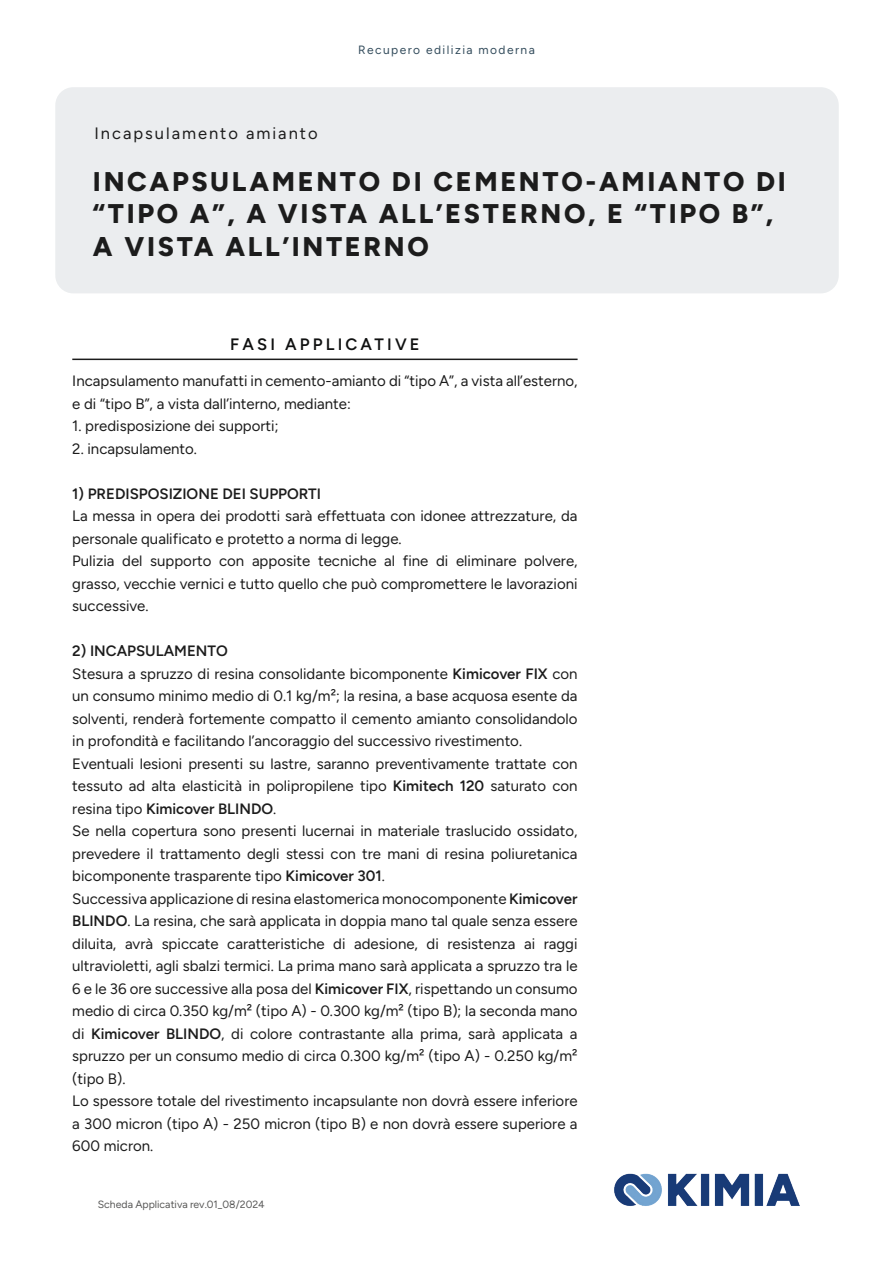
<style>
.page{position:relative;width:893px;height:1263px;background:#fff}
.page>*{position:absolute;margin:0;border:0;box-sizing:border-box;transform-origin:0 0}
.Intestazione_sezione_principale{font:800 27px/32.4px "Figtree";letter-spacing:.1em;color:#1c1c1c}
.Intestazione_sezione_principale-2{font:16.5px "Figtree";letter-spacing:.12em;color:#1c1c1c}
.t1{font:600 16.5px "Figtree";letter-spacing:.19em;color:#101111}
.Corpo_del_testo_principale_e_barra_later{font:15px/22.5px "Figtree";color:#1c1c1c;text-align:justify}
.Corpo_del_testo_principale_e_barra_later-2{font:600 15px "Figtree";color:#1c1c1c}
.t2{font:12px "Figtree";letter-spacing:.12em;color:#334c5c}
.t3{font:10.5px "Figtree";color:#585857}
.s1{font-weight:600}
</style>
<div class="page">
<img style="left:614px;top:1173px;width:186px;height:33px">
<hr style="left:72px;top:359px;width:506px;height:1px;background:#1c1c1c">
<div style="left:55px;top:87px;width:784px;height:206px;background:#ebedef;border-radius:18px"></div>
<p class="Intestazione_sezione_principale-2" style="left:95px;top:124px;width:225px">Incapsulamento amianto</p>
<p class="t2" style="left:358px;top:43px;width:178px">Recupero edilizia moderna</p>
<p class="Intestazione_sezione_principale" style="left:93px;top:165px;width:694px">INCAPSULAMENTO DI CEMENTO-AMIANTO DI “TIPO A”, A VISTA ALL’ESTERNO, E “TIPO B”,<br>A VISTA ALL’INTERNO</p>
<p class="t1" style="left:230px;top:334px;width:191px">FASI APPLICATIVE</p>
<p class="Corpo_del_testo_principale_e_barra_later" style="left:72px;top:370px;width:507px">Incapsulamento manufatti in cemento-amianto di “tipo A”, a vista all’esterno, e di “tipo B”, a vista dall’interno, mediante:</p>
<p class="Corpo_del_testo_principale_e_barra_later" style="left:72px;top:415px;width:208px">1. predisposizione dei supporti;</p>
<p class="Corpo_del_testo_principale_e_barra_later" style="left:72px;top:437px;width:126px">2. incapsulamento.</p>
<p class="Corpo_del_testo_principale_e_barra_later-2" style="left:72px;top:485px;width:250px">1) PREDISPOSIZIONE DEI SUPPORTI</p>
<p class="Corpo_del_testo_principale_e_barra_later" style="left:72px;top:505px;width:507px">La messa in opera dei prodotti sarà effettuata con idonee attrezzature, da personale qualificato e protetto a norma di legge.</p>
<p class="Corpo_del_testo_principale_e_barra_later" style="left:72px;top:550px;width:507px">Pulizia del supporto con apposite tecniche al fine di eliminare polvere, grasso, vecchie vernici e tutto quello che può compromettere le lavorazioni successive.</p>
<p class="Corpo_del_testo_principale_e_barra_later-2" style="left:72px;top:642px;width:157px">2) INCAPSULAMENTO</p>
<p class="Corpo_del_testo_principale_e_barra_later" style="left:72px;top:662px;width:507px">Stesura a spruzzo di resina consolidante bicomponente <span class="s1">Kimicover FIX</span> con un consumo minimo medio di 0.1 kg/m²; la resina, a base acquosa esente da solventi, renderà fortemente compatto il cemento amianto consolidandolo in profondità e facilitando l’ancoraggio del successivo rivestimento.</p>
<p class="Corpo_del_testo_principale_e_barra_later" style="left:72px;top:752px;width:507px">Eventuali lesioni presenti su lastre, saranno preventivamente trattate con tessuto ad alta elasticità in polipropilene tipo <span class="s1">Kimitech 120</span> saturato con resina tipo <span class="s1">Kimicover BLINDO</span>.</p>
<p class="Corpo_del_testo_principale_e_barra_later" style="left:72px;top:820px;width:507px">Se nella copertura sono presenti lucernai in materiale traslucido ossidato, prevedere il trattamento degli stessi con tre mani di resina poliuretanica bicomponente trasparente tipo <span class="s1">Kimicover 301</span>.</p>
<p class="Corpo_del_testo_principale_e_barra_later" style="left:72px;top:887px;width:507px">Successiva applicazione di resina elastomerica monocomponente <span class="s1">Kimicover BLINDO</span>. La resina, che sarà applicata in doppia mano tal quale senza essere diluita, avrà spiccate caratteristiche di adesione, di resistenza ai raggi ultravioletti, agli sbalzi termici. La prima mano sarà applicata a spruzzo tra le 6 e le 36 ore successive alla posa del <span class="s1">Kimicover FIX</span>, rispettando un consumo medio di circa 0.350 kg/m² (tipo A) - 0.300 kg/m² (tipo B); la seconda mano di <span class="s1">Kimicover BLINDO</span>, di colore contrastante alla prima, sarà applicata a spruzzo per un consumo medio di circa 0.300 kg/m² (tipo A) - 0.250 kg/m² (tipo B).</p>
<p class="Corpo_del_testo_principale_e_barra_later" style="left:72px;top:1090px;width:507px">Lo spessore totale del rivestimento incapsulante non dovrà essere inferiore a 300 micron (tipo A) - 250 micron (tipo B) e non dovrà essere superiore a 600 micron.</p>
<p class="t3" style="left:98px;top:1198px;width:168px">Scheda Applicativa rev.01_08/2024</p>
</div>
